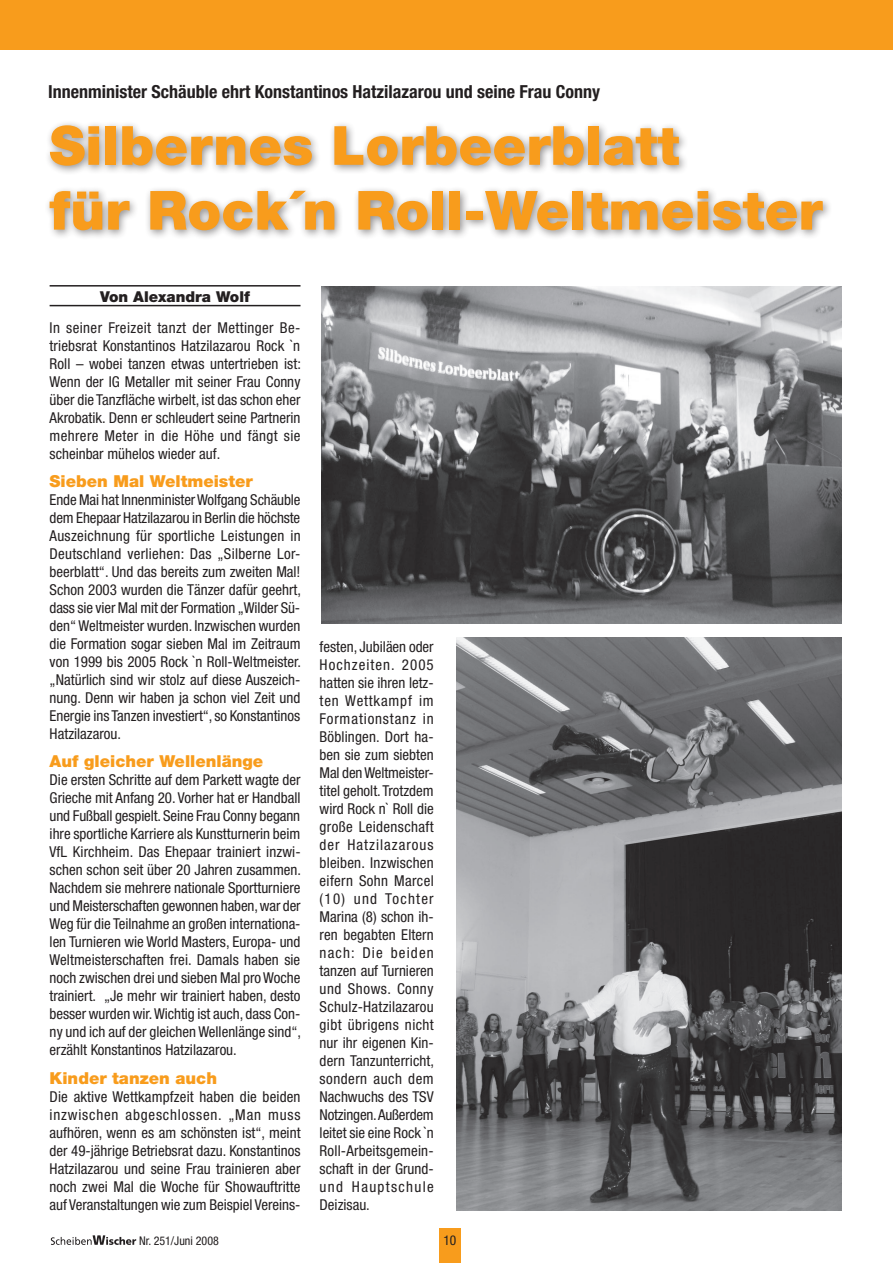
<style>
.page{position:relative;width:893px;height:1263px;background:#fff}
.page>*{position:absolute;margin:0;border:0;box-sizing:border-box;transform-origin:0 0}
.t1{font:900 54px/64.8px "Helvetica Neue";color:#f89c1c}
.t2{font:700 condensed 18px "Helvetica Neue";color:#231f20}
.t3{font:900 16.5px "Helvetica Neue";color:#f89c1c}
.t4{font:condensed 15px/18px "Helvetica Neue";color:#231f20;text-align:justify}
.t5{font:900 15px "Helvetica Neue";color:#231f20}
.t6{font:condensed 13.5px "Helvetica Neue";color:#231f20}
.t7{font:condensed 12px "Helvetica Neue";color:#231f20}
</style>
<div class="page">
<div style="left:440px;top:1228px;width:21px;height:35px;background:#f89c1c"></div>
<svg style="left:51px;top:1235px;width:85px;height:10px"></svg>
<div style="left:0;top:0;width:893px;height:50px;background:#f89c1c"></div>
<hr style="left:50px;top:285px;width:250px;height:2px;background:#231f20">
<hr style="left:50px;top:305px;width:250px;height:1px;background:#231f20">
<img style="left:456px;top:638px;width:386px;height:573px">
<img style="left:321px;top:286px;width:521px;height:337px">
<div style="left:43px;top:120px;width:850px;height:162px;background:#231f20;opacity:.5"></div>
<p class="t2" style="left:48px;top:80px;width:554px">Innenminister Schäuble ehrt Konstantinos Hatzilazarou und seine Frau Conny</p>
<h1 class="t1" style="left:49px;top:113px;width:775px">Silbernes Lorbeerblatt<br>für Rock´n Roll-Weltmeister</h1>
<p class="t5" style="left:100px;top:288px;width:151px">Von Alexandra Wolf</p>
<p class="t4" style="left:50px;top:318px;width:253px">In seiner Freizeit tanzt der Mettinger Be&shy;triebsrat Konstantinos Hatzilazarou Rock `n Roll – wobei tanzen etwas untertrieben ist:<br>Wenn der IG Metaller mit seiner Frau Conny über die Tanzfläche wirbelt, ist das schon eher Akrobatik. Denn er schleudert seine Partnerin mehrere Meter in die Höhe und fängt sie scheinbar mühelos wieder auf.</p>
<p class="t3" style="left:50px;top:471px;width:205px">Sieben Mal Weltmeister</p>
<p class="t4" style="left:50px;top:491px;width:253px">Ende Mai hat Innenminister Wolfgang Schäuble dem Ehepaar Hatzilazarou in Berlin die höchste Auszeichnung für sportliche Leistungen in Deutschland verliehen: Das „Silberne Lor&shy;beerblatt“. Und das bereits zum zweiten Mal!<br>Schon 2003 wurden die Tänzer dafür geehrt, dass sie vier Mal mit der Formation „Wilder Sü&shy;den“ Weltmeister wurden. Inzwischen wurden die Formation sogar sieben Mal im Zeitraum von 1999 bis 2005 Rock `n Roll-Weltmeister. „Natürlich sind wir stolz auf diese Auszeich&shy;nung. Denn wir haben ja schon viel Zeit und Energie ins Tanzen investiert“, so Konstantinos Hatzilazarou.</p>
<p class="t3" style="left:50px;top:752px;width:215px">Auf gleicher Wellenlänge</p>
<p class="t4" style="left:50px;top:771px;width:253px">Die ersten Schritte auf dem Parkett wagte der Grieche mit Anfang 20. Vorher hat er Handball und Fußball gespielt. Seine Frau Conny begann ihre sportliche Karriere als Kunstturnerin beim VfL Kirchheim. Das Ehepaar trainiert inzwi&shy;schen schon seit über 20 Jahren zusammen.<br>Nachdem sie mehrere nationale Sportturniere und Meisterschaften gewonnen haben, war der Weg für die Teilnahme an großen internationa&shy;len Turnieren wie World Masters, Europa- und Weltmeisterschaften frei. Damals haben sie noch zwischen drei und sieben Mal pro Woche trainiert. „Je mehr wir trainiert haben, desto besser wurden wir. Wichtig ist auch, dass Con&shy;ny und ich auf der gleichen Wellenlänge sind“, erzählt Konstantinos Hatzilazarou.</p>
<p class="t3" style="left:50px;top:1068px;width:169px">Kinder tanzen auch</p>
<p class="t4" style="left:50px;top:1087px;width:252px">Die aktive Wettkampfzeit haben die beiden inzwischen abgeschlossen. „Man muss aufhören, wenn es am schönsten ist“, meint der 49-jährige Betriebsrat dazu. Konstantinos Hatzilazarou und seine Frau trainieren aber noch zwei Mal die Woche für Showauftritte auf Veranstaltungen wie zum Beispiel Vereins-</p>
<p class="t4" style="left:320px;top:638px;width:116px">festen, Jubiläen oder Hochzeiten. 2005 hatten sie ihren letz&shy;ten Wettkampf im Formationstanz in Böblingen. Dort ha&shy;ben sie zum siebten Mal den Weltmeister&shy;titel geholt. Trotzdem wird Rock n` Roll die große Leidenschaft der Hatzilazarous bleiben. Inzwischen eifern Sohn Marcel (10) und Tochter Marina (8) schon ih&shy;ren begabten Eltern nach: Die beiden tanzen auf Turnieren und Shows. Conny Schulz-Hatzilazarou gibt übrigens nicht nur ihr eigenen Kin&shy;dern Tanzunterricht, sondern auch dem Nachwuchs des TSV Notzingen. Außerdem leitet sie eine Rock `n Roll-Arbeitsgemein&shy;schaft in der Grund&shy;und Hauptschule Deizisau.</p>
<p class="t7" style="left:139px;top:1234px;width:81px">Nr. 251/Juni 2008</p>
<p class="t6" style="left:443px;top:1232px;width:14px">10</p>
</div>
